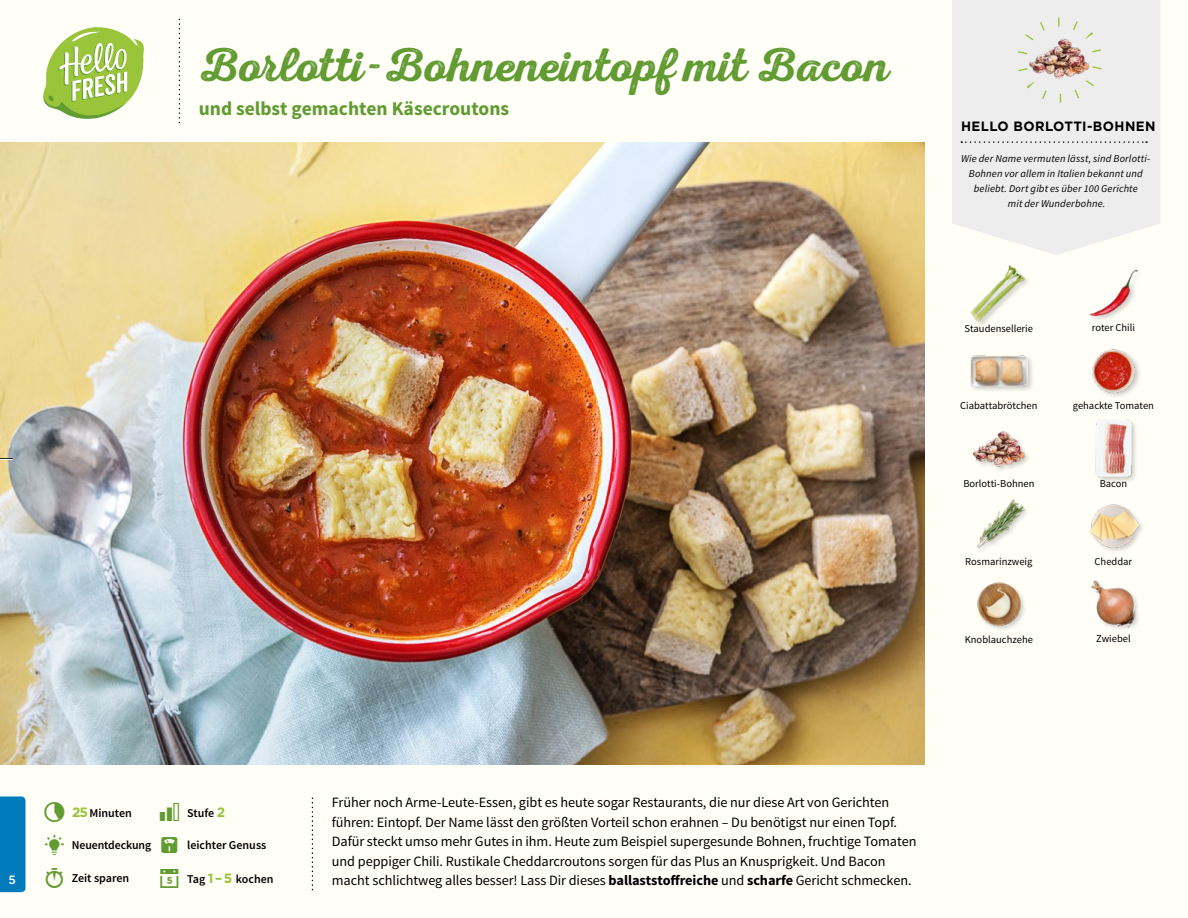
<style>
.page{position:relative;width:1188px;height:918px;background:#fffef7}
.page>*{position:absolute;margin:0;border:0;box-sizing:border-box;transform-origin:0 0}
.t1{font:48px "Nexa Rust Script S 2";color:#619b31}
.t2{font:700 19.5px "Source Sans Pro";color:#619b31}
.t3{font:14.25px/19.5px "Source Sans Pro";letter-spacing:-.005em;color:#000}
.t4{font:700 13.5px "Gotham";letter-spacing:.03em;color:#000}
.t5{font:600 12px "Source Sans Pro";color:#000}
.t6{font:500 12px "Gotham";color:#fffef7}
.t7{font:italic 10.5px/14.7px "Source Sans Pro";letter-spacing:.015em;color:#000;text-align:center}
.t8{font:10.5px "Source Sans Pro";color:#000}
.s1{font-family:"Gotham";font-weight:700;font-size:13.5px;color:#9ac43a}
.s2{font-weight:700}
</style>
<div class="page">
<img style="left:977px;top:582px;width:48px;height:48px">
<img style="left:1090px;top:580px;width:48px;height:49px">
<img style="left:1089px;top:504px;width:53px;height:47px">
<img style="left:976px;top:499px;width:51px;height:50px">
<img style="left:972px;top:431px;width:56px;height:39px">
<div style="left:1094px;top:418px;width:44px;height:66px;background:#000;opacity:.2"></div>
<img style="left:1094px;top:420px;width:44px;height:57px">
<img style="left:1092px;top:349px;width:48px;height:48px">
<div style="left:969px;top:354px;width:65px;height:40px;background:#000;opacity:.2"></div>
<img style="left:970px;top:354px;width:57px;height:40px">
<img style="left:970px;top:265px;width:57px;height:57px">
<img style="left:1089px;top:269px;width:49px;height:51px">
<svg style="left:43px;top:27px;width:101px;height:92px"></svg>
<svg style="left:952px;top:0;width:208px;height:255px;background:#eeeeed"></svg>
<svg style="left:961px;top:141px;width:186px;height:2px"></svg>
<img style="left:1027px;top:25px;width:66px;height:66px">
<div style="left:1017px;top:18px;width:85px;height:85px;border:9px dashed #9ac43a;border-radius:50%"></div>
<div style="left:0;top:796px;width:26px;height:96px;background:#007bbb"></div>
<img style="left:0;top:142px;width:925px;height:623px">
<svg style="left:0;top:458px;width:13px;height:2px"></svg>
<h1 class="t1" style="left:199px;top:37px;width:693px">Borlotti-Bohneneintopf mit Bacon</h1>
<h2 class="t2" style="left:199px;top:96px;width:312px">und selbst gemachten Käsecroutons</h2>
<p class="t4" style="left:961px;top:117px;width:196px">HELLO BORLOTTI-BOHNEN</p>
<p class="t7" style="left:961px;top:152px;width:191px">Wie der Name vermuten lässt, sind Borlotti-Bohnen vor allem in Italien bekannt und beliebt. Dort gibt es über 100 Gerichte<br>mit der Wunderbohne.</p>
<p class="t8" style="left:965px;top:322px;width:70px">Staudensellerie</p>
<p class="t8" style="left:1092px;top:321px;width:45px">roter Chili</p>
<p class="t8" style="left:960px;top:399px;width:79px">Ciabattabrötchen</p>
<p class="t8" style="left:1073px;top:399px;width:83px">gehackte Tomaten</p>
<p class="t8" style="left:963px;top:477px;width:73px">Borlotti-Bohnen</p>
<p class="t8" style="left:1100px;top:477px;width:29px">Bacon</p>
<p class="t8" style="left:965px;top:555px;width:69px">Rosmarinzweig</p>
<p class="t8" style="left:1095px;top:555px;width:39px">Cheddar</p>
<p class="t8" style="left:965px;top:633px;width:70px">Knoblauchzehe</p>
<p class="t8" style="left:1096px;top:632px;width:36px">Zwiebel</p>
<p class="t6" style="left:9px;top:872px;width:9px">5</p>
<p class="t5" style="left:72px;top:805px;width:61px"><span class="s1">25</span> Minuten</p>
<p class="t5" style="left:187px;top:805px;width:40px">Stufe <span class="s1">2</span></p>
<p class="t5" style="left:72px;top:838px;width:81px">Neuentdeckung</p>
<p class="t5" style="left:187px;top:838px;width:81px">leichter Genuss</p>
<p class="t3" style="left:332px;top:793px;width:586px">Früher noch Arme-Leute-Essen, gibt es heute sogar Restaurants, die nur diese Art von Gerichten führen: Eintopf. Der Name lässt den größten Vorteil schon erahnen – Du benötigst nur einen Topf.<br>Dafür steckt umso mehr Gutes in ihm. Heute zum Beispiel supergesunde Bohnen, fruchtige Tomaten und peppiger Chili. Rustikale Cheddarcroutons sorgen für das Plus an Knusprigkeit. Und Bacon</p>
<p class="t5" style="left:72px;top:870px;width:59px">Zeit sparen</p>
<p class="t5" style="left:187px;top:871px;width:88px">Tag <span class="s1">1 –5</span> kochen</p>
<p class="t3" style="left:332px;top:871px;width:581px">macht schlichtweg alles besser! Lass Dir dieses <span class="s2">ballaststoffreiche</span> und <span class="s2">scharfe</span> Gericht schmecken.</p>
</div>
